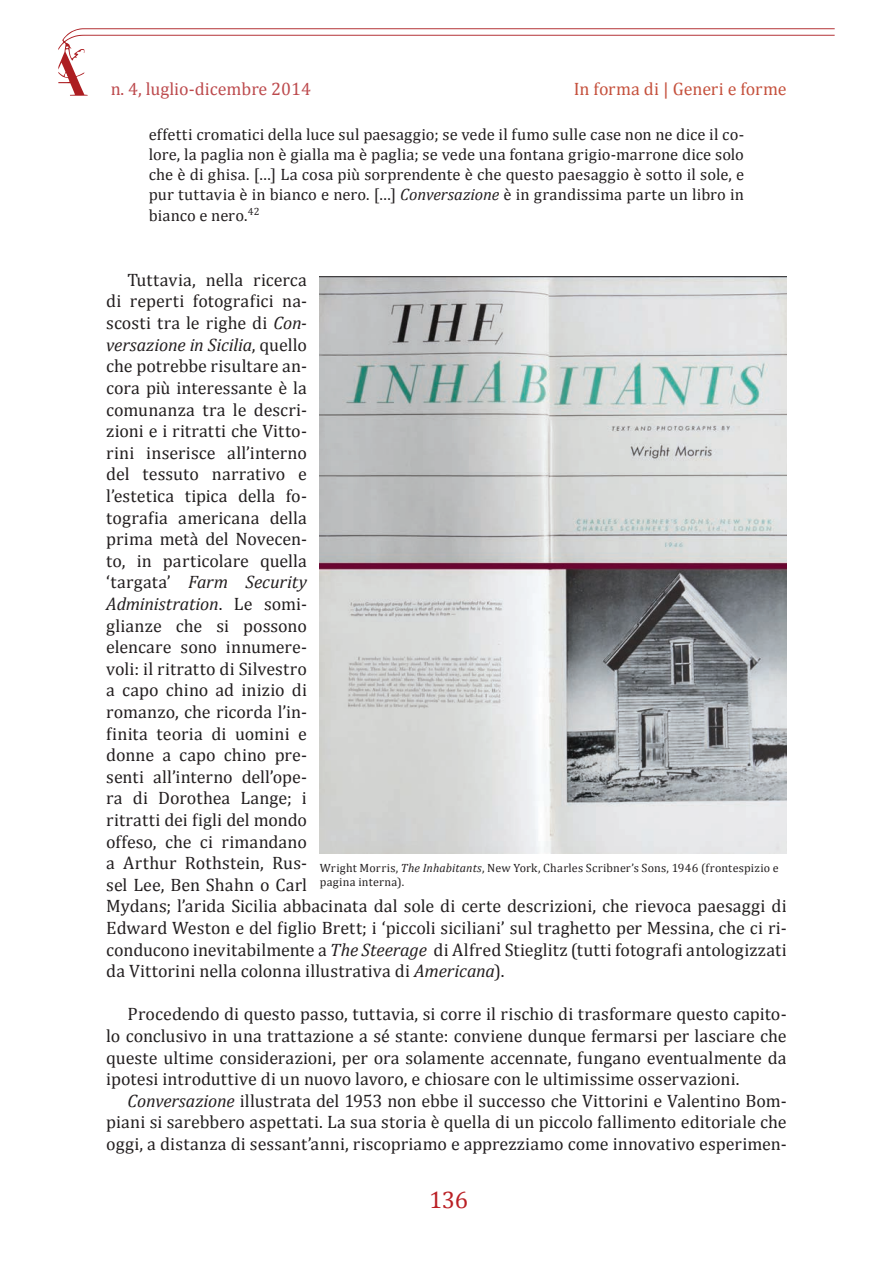
<style>
.page{position:relative;width:893px;height:1263px;background:#fff}
.page>*{position:absolute;margin:0;border:0;box-sizing:border-box;transform-origin:0 0}
.t1{font:24px "Cambria";color:#ba1f24}
.t2{font:18px/21.6px "Cambria";letter-spacing:.005em;color:#231f20;text-align:justify}
.t3{font:18px "Cambria";color:#ac1d21}
.t4{font:18px "Cambria";color:#c5513d}
.t5{font:16.5px/19.8px "Cambria";letter-spacing:.01em;color:#231f20;text-align:justify}
.t6{font:12px/14.4px "Cambria";letter-spacing:.02em;color:#231f20}
.s1{font-style:italic}
</style>
<div class="page">
<svg style="left:58px;top:28px;width:777px;height:68px"></svg>
<svg style="left:65px;top:73px;width:3px;height:4px"></svg>
<img style="left:320px;top:276px;width:467px;height:578px">
<p class="t3" style="left:110px;top:78px;width:202px">n. 4, luglio-dicembre 2014</p>
<p class="t4" style="left:574px;top:78px;width:214px">In forma di | Generi e forme</p>
<p class="t5" style="left:149px;top:125px;width:597px">effetti cromatici della luce sul paesaggio; se vede il fumo sulle case non ne dice il co&shy;lore, la paglia non è gialla ma è paglia; se vede una fontana grigio-marrone dice solo che è di ghisa. […] La cosa più sorprendente è che questo paesaggio è sotto il sole, e pur tuttavia è in bianco e nero. […] <span class="s1">Conversazione</span> è in grandissima parte un libro in</p>
<p class="t5" style="left:149px;top:206px;width:112px">bianco e nero.<sup>42</sup></p>
<p class="t2" style="left:106px;top:269px;width:682px;text-align:left;text-indent:21px">Tuttavia, nella ricerca<br>di reperti fotografici na-<br>scosti tra le righe di <span class="s1">Con-<br>versazione in Sicilia</span>, quello<br>che potrebbe risultare an-<br>cora più interessante è la<br>comunanza tra le descri-<br>zioni e i ritratti che Vitto-<br>rini inserisce all’interno<br>del tessuto narrativo e<br>l’estetica tipica della fo-<br>tografia americana della<br>prima metà del Novecen-<br>to, in particolare quella<br>‘targata’ <span class="s1">Farm Security<br>Administration</span>. Le somi-<br>glianze che si possono<br>elencare sono innumere-<br>voli: il ritratto di Silvestro<br>a capo chino ad inizio di<br>romanzo, che ricorda l’in-<br>finita teoria di uomini e<br>donne a capo chino pre-<br>senti all’interno dell’ope-<br>ra di Dorothea Lange; i<br>ritratti dei figli del mondo<br>offeso, che ci rimandano<br>a Arthur Rothstein, Rus-<br>sel Lee, Ben Shahn o Carl<br>Mydans; l’arida Sicilia abbacinata dal sole di certe descrizioni, che rievoca paesaggi di<br>Edward Weston e del figlio Brett; i ‘piccoli siciliani’ sul traghetto per Messina, che ci ri&shy;conducono inevitabilmente a <span class="s1">The Steerage</span> di Alfred Stieglitz (tutti fotografi antologizzati da Vittorini nella colonna illustrativa di <span class="s1">Americana</span>).</p>
<p class="t2" style="left:106px;top:1003px;width:682px;text-indent:21px">Procedendo di questo passo, tuttavia, si corre il rischio di trasformare questo capito&shy;lo conclusivo in una trattazione a sé stante: conviene dunque fermarsi per lasciare che queste ultime considerazioni, per ora solamente accennate, fungano eventualmente da ipotesi introduttive di un nuovo lavoro, e chiosare con le ultimissime osservazioni.</p>
<p class="t2" style="left:106px;top:1090px;width:682px;text-indent:21px"><span class="s1">Conversazione</span> illustrata del 1953 non ebbe il successo che Vittorini e Valentino Bom&shy;piani si sarebbero aspettati. La sua storia è quella di un piccolo fallimento editoriale che oggi, a distanza di sessant’anni, riscopriamo e apprezziamo come innovativo esperimen-</p>
<p class="t6" style="left:320px;top:860px;width:460px">Wright Morris, <span class="s1">The Inhabitants</span>, New York, Charles Scribner’s Sons, 1946 (frontespizio e pagina interna).</p>
<h1 class="t1" style="left:429px;top:1186px;width:41px">136</h1>
</div>
